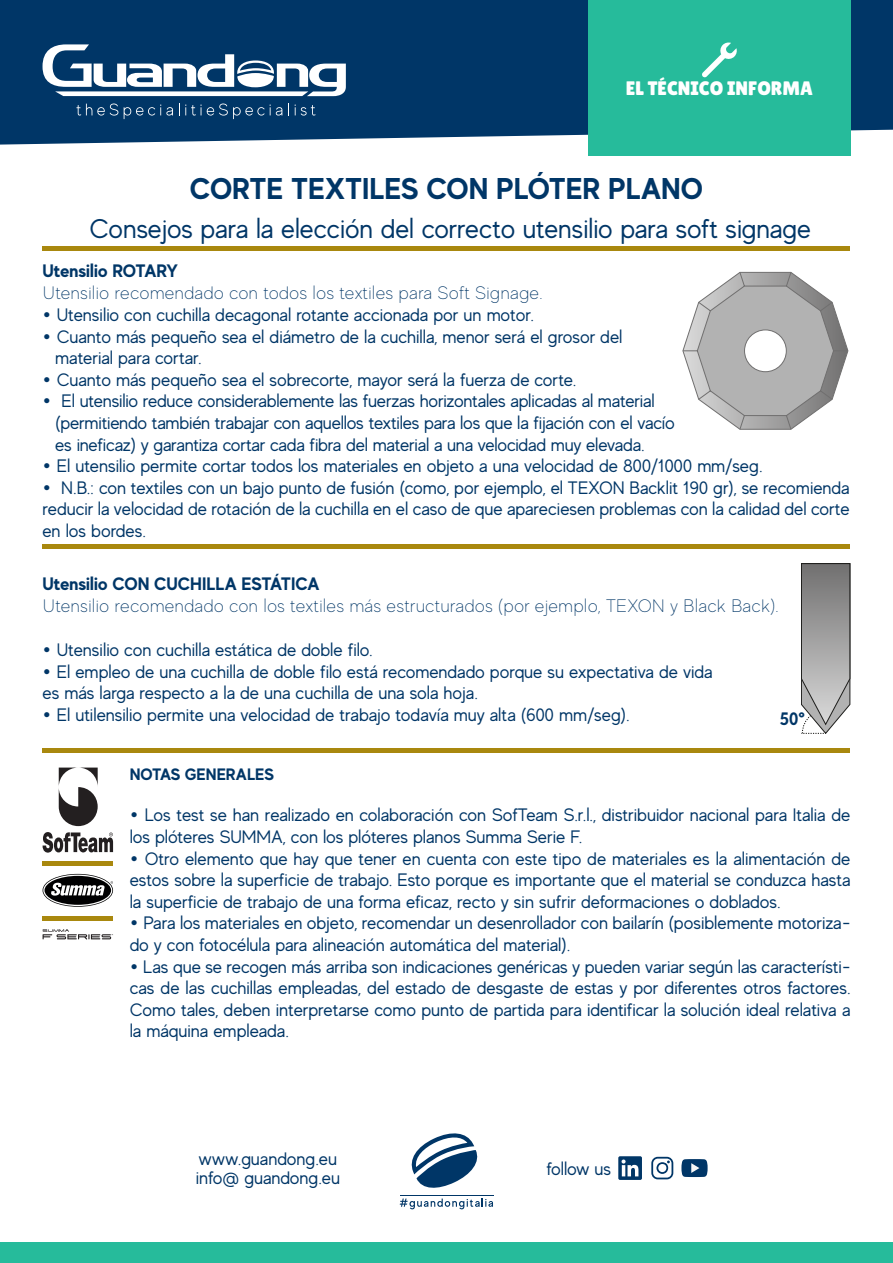
<style>
.page{position:relative;width:893px;height:1263px;background:#fff}
.page>*{position:absolute;margin:0;border:0;box-sizing:border-box;transform-origin:0 0}
.t1{font:700 30px "MADE Evolve Sans";color:#003667}
.t2{font:27px "MADE Evolve Sans";color:#003667}
.t3{font:19.5px "Lilita One";color:#fff}
.t4{font:18px/21.6px "MADE Evolve Sans";color:#003667;text-align:justify}
.t5{font:100 18px "MADE Evolve Sans";color:#003667}
.t6{font:700 18px "MADE Evolve Sans";color:#003667}
.t7{font:700 16.5px "MADE Evolve Sans";color:#003667}
.s1{font-family:"Gotham";font-weight:500}
</style>
<div class="page">
<div style="left:0;top:0;width:893px;height:145px;background:#003667"></div>
<div style="left:588px;top:0;width:262px;height:155px;background:#26bb9b"></div>
<div style="left:0;top:1242px;width:893px;height:21px;background:#26bb9b"></div>
<svg style="left:43px;top:44px;width:303px;height:52px"></svg>
<svg style="left:76px;top:104px;width:42px;height:12px"></svg>
<svg style="left:124px;top:105px;width:49px;height:14px"></svg>
<svg style="left:179px;top:103px;width:103px;height:16px;background:#1c4c78"></svg>
<svg style="left:288px;top:103px;width:1px;height:12px"></svg>
<svg style="left:295px;top:105px;width:21px;height:11px"></svg>
<svg style="left:702px;top:42px;width:35px;height:36px"></svg>
<svg style="left:411px;top:1133px;width:67px;height:55px"></svg>
<hr style="left:400px;top:1195px;width:93px;height:1px;background:#003667">
<svg style="left:400px;top:1198px;width:93px;height:11px"></svg>
<svg style="left:618px;top:1156px;width:24px;height:24px"></svg>
<svg style="left:651px;top:1157px;width:22px;height:22px"></svg>
<svg style="left:681px;top:1159px;width:27px;height:18px"></svg>
<svg style="left:43px;top:767px;width:70px;height:86px"></svg>
<svg style="left:43px;top:874px;width:70px;height:33px"></svg>
<svg style="left:43px;top:929px;width:70px;height:10px"></svg>
<hr style="left:43px;top:861px;width:70px;height:4px;background:#a9880e">
<hr style="left:43px;top:247px;width:807px;height:4px;background:#a9880e">
<div style="left:43px;top:544px;width:807px;height:5px;background:#a9880e"></div>
<div style="left:43px;top:748px;width:807px;height:5px;background:#a9880e"></div>
<div style="left:43px;top:916px;width:70px;height:5px;background:#a9880e"></div>
<svg style="left:682px;top:272px;width:166px;height:158px"></svg>
<div style="left:744px;top:330px;width:42px;height:42px;background:#fff;border-radius:50%"></div>
<div style="left:744px;top:330px;width:43px;height:42px;border:1px solid #706f6f;border-radius:50%"></div>
<svg style="left:801px;top:563px;width:49px;height:171px;background:#a09f9f"></svg>
<p class="t3" style="left:626px;top:77px;width:188px">EL TÉCNICO INFORMA</p>
<p class="t1" style="left:190px;top:170px;width:514px">CORTE TEXTILES CON PLÓTER PLANO</p>
<p class="t2" style="left:89px;top:211px;width:723px">Consejos para la elección del correcto utensilio para soft signage</p>
<p class="t6" style="left:43px;top:259px;width:137px">Utensilio ROTARY</p>
<p class="t5" style="left:43px;top:282px;width:501px">Utensilio recomendado con todos los textiles para Soft Signage.</p>
<p class="t4" style="left:43px;top:303px;width:493px"><span class="s1">•</span> Utensilio con cuchilla decagonal rotante accionada por un motor.</p>
<p class="t4" style="left:43px;top:325px;width:581px"><span class="s1">•</span> Cuanto más pequeño sea el diámetro de la cuchilla, menor será el grosor del</p>
<p class="t4" style="left:55px;top:347px;width:148px">material para cortar.</p>
<p class="t4" style="left:43px;top:368px;width:535px"><span class="s1">•</span> Cuanto más pequeño sea el sobrecorte, mayor será la fuerza de corte.</p>
<p class="t4" style="left:43px;top:390px;width:614px"><span class="s1">•</span> El utensilio reduce considerablemente las fuerzas horizontales aplicadas al material</p>
<p class="t4" style="left:55px;top:411px;width:621px">(permitiendo también trabajar con aquellos textiles para los que la fijación con el vacío</p>
<p class="t4" style="left:55px;top:433px;width:591px">es ineficaz) y garantiza cortar cada fibra del material a una velocidad muy elevada.</p>
<p class="t4" style="left:43px;top:455px;width:721px"><span class="s1">•</span> El utensilio permite cortar todos los materiales en objeto a una velocidad de 800/1000 mm/seg.</p>
<p class="t4" style="left:43px;top:476px;width:809px"><span class="s1">•</span> N.B.: con textiles con un bajo punto de fusión (como, por ejemplo, el TEXON Backlit 190 gr), se recomienda reducir la velocidad de rotación de la cuchilla en el caso de que apareciesen problemas con la calidad del corte en los bordes.</p>
<p class="t6" style="left:43px;top:572px;width:279px">Utensilio CON CUCHILLA ESTÁTICA</p>
<p class="t5" style="left:43px;top:595px;width:738px">Utensilio recomendado con los textiles más estructurados (por ejemplo, TEXON y Black Back).</p>
<p class="t4" style="left:43px;top:639px;width:332px"><span class="s1">•</span> Utensilio con cuchilla estática de doble filo.</p>
<p class="t4" style="left:43px;top:660px;width:672px"><span class="s1">•</span> El empleo de una cuchilla de doble filo está recomendado porque su expectativa de vida</p>
<p class="t4" style="left:43px;top:682px;width:437px">es más larga respecto a la de una cuchilla de una sola hoja.</p>
<p class="t4" style="left:43px;top:703px;width:589px"><span class="s1">•</span> El utilensilio permite una velocidad de trabajo todavía muy alta (600 mm/seg).</p>
<p class="t6" style="left:780px;top:708px;width:27px">50°</p>
<p class="t7" style="left:130px;top:764px;width:146px">NOTAS GENERALES</p>
<p class="t4" style="left:130px;top:804px;width:722px"><span class="s1">•</span> Los test se han realizado en colaboración con SofTeam S.r.l., distribuidor nacional para Italia de los plóteres SUMMA, con los plóteres planos Summa Serie F.</p>
<p class="t4" style="left:130px;top:847px;width:722px"><span class="s1">•</span> Otro elemento que hay que tener en cuenta con este tipo de materiales es la alimentación de estos sobre la superficie de trabajo. Esto porque es importante que el material se conduzca hasta la superficie de trabajo de una forma eficaz, recto y sin sufrir deformaciones o doblados.</p>
<p class="t4" style="left:130px;top:912px;width:722px"><span class="s1">•</span> Para los materiales en objeto, recomendar un desenrollador con bailarín (posiblemente motoriza&shy;do y con fotocélula para alineación automática del material).</p>
<p class="t4" style="left:130px;top:955px;width:722px"><span class="s1">•</span> Las que se recogen más arriba son indicaciones genéricas y pueden variar según las característi&shy;cas de las cuchillas empleadas, del estado de desgaste de estas y por diferentes otros factores.<br>Como tales, deben interpretarse como punto de partida para identificar la solución ideal relativa a la máquina empleada.</p>
<p class="t4" style="left:199px;top:1147px;width:140px">www.guandong.eu</p>
<p class="t4" style="left:196px;top:1167px;width:146px">info@ guandong.eu</p>
<p class="t4" style="left:546px;top:1157px;width:66px">follow us</p>
</div>
